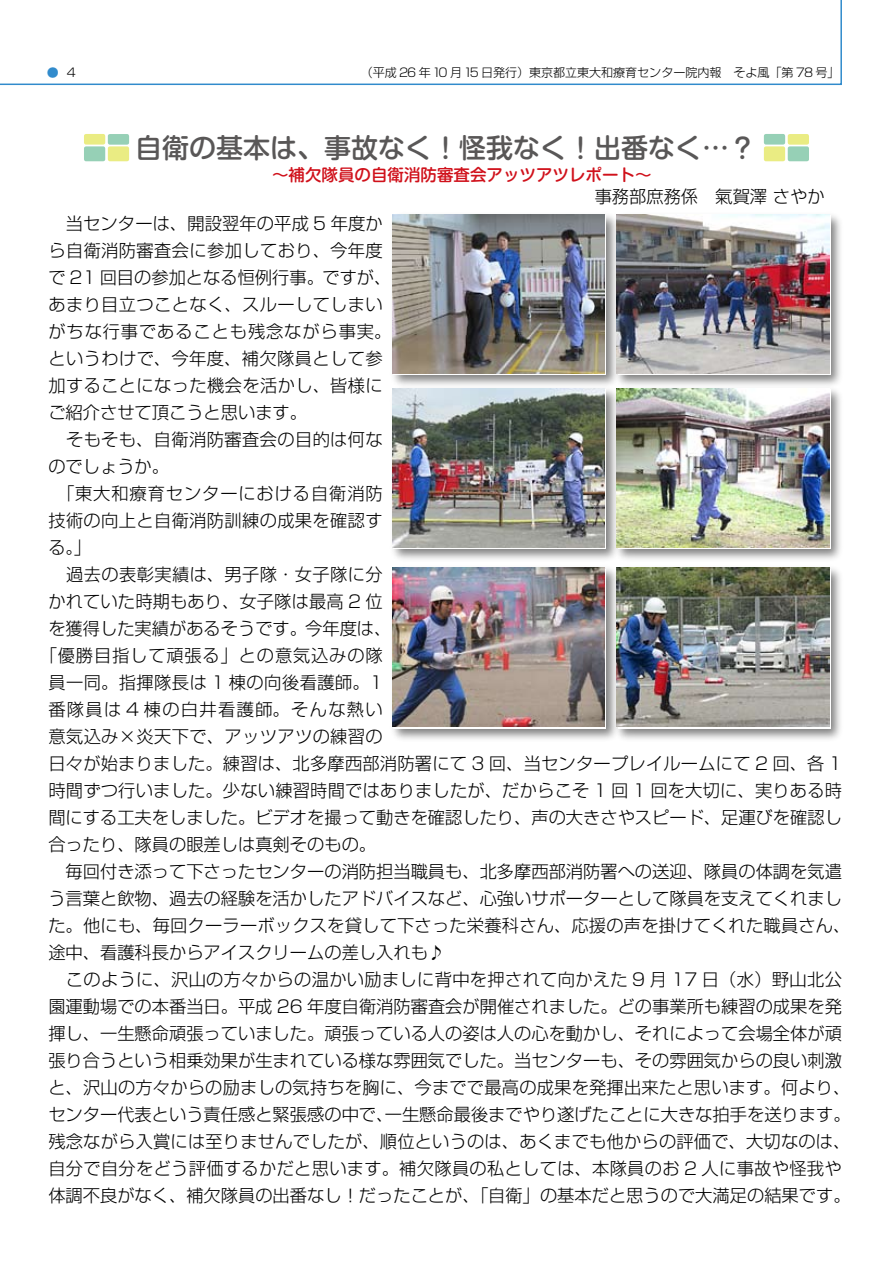
<style>
.page{position:relative;width:893px;height:1263px;background:#fff}
.page>*{position:absolute;margin:0;border:0;box-sizing:border-box;transform-origin:0 0}
.t1{font:500 27px "Shin M Go";color:#595757}
.t2{font:300 17.25px "Shin Go";letter-spacing:.01em;color:#000}
.t3{font:300 17.25px "Shin Go";letter-spacing:.05em;color:#000}
.t4{font:300 17.25px "Shin Go";letter-spacing:.08em;color:#000}
.t5{font:500 16.5px "Shin M Go";color:#d0111b}
.t6{font:300 12px "Shin Go";color:#000}
.t7{font:300 12px "Shin Go";color:#318bcc}
</style>
<div class="page">
<svg style="left:0;top:0;width:842px;height:85px"></svg>
<div style="left:614px;top:211px;width:231px;height:178px;background:#000;opacity:.5"></div>
<div style="left:389px;top:211px;width:232px;height:178px;background:#000;opacity:.5"></div>
<div style="left:614px;top:385px;width:231px;height:177px;background:#000;opacity:.5"></div>
<div style="left:389px;top:385px;width:232px;height:177px;background:#000;opacity:.5"></div>
<div style="left:614px;top:565px;width:231px;height:177px;background:#000;opacity:.5"></div>
<div style="left:389px;top:565px;width:232px;height:177px;background:#000;opacity:.5"></div>
<img style="left:392px;top:214px;width:213px;height:160px">
<img style="left:617px;top:214px;width:212px;height:160px">
<img style="left:392px;top:388px;width:213px;height:159px">
<img style="left:617px;top:388px;width:212px;height:159px">
<img style="left:392px;top:567px;width:213px;height:160px">
<img style="left:617px;top:567px;width:212px;height:160px">
<div style="left:764px;top:146px;width:21px;height:15px;background:#eaec83;border-radius:2px"></div>
<div style="left:764px;top:134px;width:21px;height:11px;background:#96d0b6;border-radius:2px"></div>
<div style="left:788px;top:146px;width:21px;height:15px;background:#96d0b6;border-radius:2px"></div>
<div style="left:788px;top:134px;width:21px;height:11px;background:#eaec83;border-radius:2px"></div>
<div style="left:84px;top:146px;width:21px;height:15px;background:#96d0b6;border-radius:2px"></div>
<div style="left:84px;top:134px;width:21px;height:11px;background:#eaec83;border-radius:2px"></div>
<div style="left:108px;top:146px;width:21px;height:15px;background:#eaec83;border-radius:2px"></div>
<div style="left:108px;top:134px;width:21px;height:11px;background:#96d0b6;border-radius:2px"></div>
<p class="t7" style="left:47px;top:65px;width:14px">●</p>
<p class="t6" style="left:361px;top:65px;width:481px">（平成 26 年10 月15 日発行）東京都立東大和療育センター院内報　そよ風「第 78 号」</p>
<h1 class="t1" style="left:135px;top:129px;width:622px">自衛の基本は、事故なく！怪我なく！出番なく…？</h1>
<p class="t5" style="left:272px;top:163px;width:381px">〜補欠隊員の自衛消防審査会アッツアツレポート〜</p>
<p class="t2" style="left:577px;top:185px;width:266px">　事務部庶務係　氣賀澤 さやか　</p>
<p class="t2" style="left:48px;top:212px;width:336px">　当センターは、開設翌年の平成 5 年度か</p>
<p class="t2" style="left:48px;top:239px;width:336px">ら自衛消防審査会に参加しており、今年度</p>
<p class="t2" style="left:48px;top:266px;width:345px">で 21 回目の参加となる恒例行事。ですが、</p>
<p class="t2" style="left:48px;top:293px;width:336px">あまり目立つことなく、スルーしてしまい</p>
<p class="t3" style="left:48px;top:320px;width:344px">がちな行事であることも残念ながら事実。</p>
<p class="t2" style="left:48px;top:347px;width:336px">というわけで、今年度、補欠隊員として参</p>
<p class="t2" style="left:48px;top:374px;width:336px">加することになった機会を活かし、皆様に</p>
<p class="t2" style="left:48px;top:401px;width:260px">ご紹介させて頂こうと思います。</p>
<p class="t2" style="left:48px;top:428px;width:336px">　そもそも、自衛消防審査会の目的は何な</p>
<p class="t2" style="left:48px;top:455px;width:122px">のでしょうか。</p>
<p class="t3" style="left:48px;top:482px;width:336px">　「東大和療育センターにおける自衛消防</p>
<p class="t2" style="left:48px;top:509px;width:336px">技術の向上と自衛消防訓練の成果を確認す</p>
<p class="t2" style="left:48px;top:536px;width:45px">る。」</p>
<p class="t2" style="left:48px;top:563px;width:336px">　過去の表彰実績は、男子隊・女子隊に分</p>
<p class="t2" style="left:48px;top:590px;width:336px">かれていた時期もあり、女子隊は最高 2 位</p>
<p class="t2" style="left:48px;top:617px;width:344px">を獲得した実績があるそうです。今年度は、</p>
<p class="t3" style="left:40px;top:644px;width:344px">「優勝目指して頑張る」との意気込みの隊</p>
<p class="t2" style="left:48px;top:671px;width:336px">員一同。指揮隊長は 1 棟の向後看護師。1</p>
<p class="t4" style="left:48px;top:698px;width:336px">番隊員は 4 棟の白井看護師。そんな熱い</p>
<p class="t2" style="left:48px;top:725px;width:336px">意気込み×炎天下で、アッツアツの練習の</p>
<p class="t2" style="left:48px;top:752px;width:795px">日々が始まりました。練習は、北多摩西部消防署にて 3 回、当センタープレイルームにて 2 回、各 1</p>
<p class="t2" style="left:48px;top:779px;width:795px">時間ずつ行いました。少ない練習時間ではありましたが、だからこそ 1 回 1 回を大切に、実りある時</p>
<p class="t2" style="left:48px;top:806px;width:795px">間にする工夫をしました。ビデオを撮って動きを確認したり、声の大きさやスピード、足運びを確認し</p>
<p class="t2" style="left:48px;top:833px;width:329px">合ったり、隊員の眼差しは真剣そのもの。</p>
<p class="t2" style="left:48px;top:860px;width:795px">　毎回付き添って下さったセンターの消防担当職員も、北多摩西部消防署への送迎、隊員の体調を気遣</p>
<p class="t2" style="left:48px;top:887px;width:795px">う言葉と飲物、過去の経験を活かしたアドバイスなど、心強いサポーターとして隊員を支えてくれまし</p>
<p class="t2" style="left:48px;top:914px;width:803px">た。他にも、毎回クーラーボックスを貸して下さった栄養科さん、応援の声を掛けてくれた職員さん、</p>
<p class="t2" style="left:48px;top:941px;width:398px">途中、看護科長からアイスクリームの差し入れも♪</p>
<p class="t2" style="left:48px;top:968px;width:795px">　このように、沢山の方々からの温かい励ましに背中を押されて向かえた 9 月 17 日（水）野山北公</p>
<p class="t2" style="left:48px;top:995px;width:795px">園運動場での本番当日。平成 26 年度自衛消防審査会が開催されました。どの事業所も練習の成果を発</p>
<p class="t2" style="left:48px;top:1022px;width:795px">揮し、一生懸命頑張っていました。頑張っている人の姿は人の心を動かし、それによって会場全体が頑</p>
<p class="t2" style="left:48px;top:1049px;width:795px">張り合うという相乗効果が生まれている様な雰囲気でした。当センターも、その雰囲気からの良い刺激</p>
<p class="t2" style="left:48px;top:1076px;width:803px">と、沢山の方々からの励ましの気持ちを胸に、今までで最高の成果を発揮出来たと思います。何より、</p>
<p class="t2" style="left:48px;top:1103px;width:804px">センター代表という責任感と緊張感の中で、一生懸命最後までやり遂げたことに大きな拍手を送ります。</p>
<p class="t2" style="left:48px;top:1130px;width:803px">残念ながら入賞には至りませんでしたが、順位というのは、あくまでも他からの評価で、大切なのは、</p>
<p class="t2" style="left:48px;top:1157px;width:795px">自分で自分をどう評価するかだと思います。補欠隊員の私としては、本隊員のお 2 人に事故や怪我や</p>
<p class="t2" style="left:48px;top:1184px;width:804px">体調不良がなく、補欠隊員の出番なし！だったことが、「自衛」の基本だと思うので大満足の結果です。</p>
</div>
